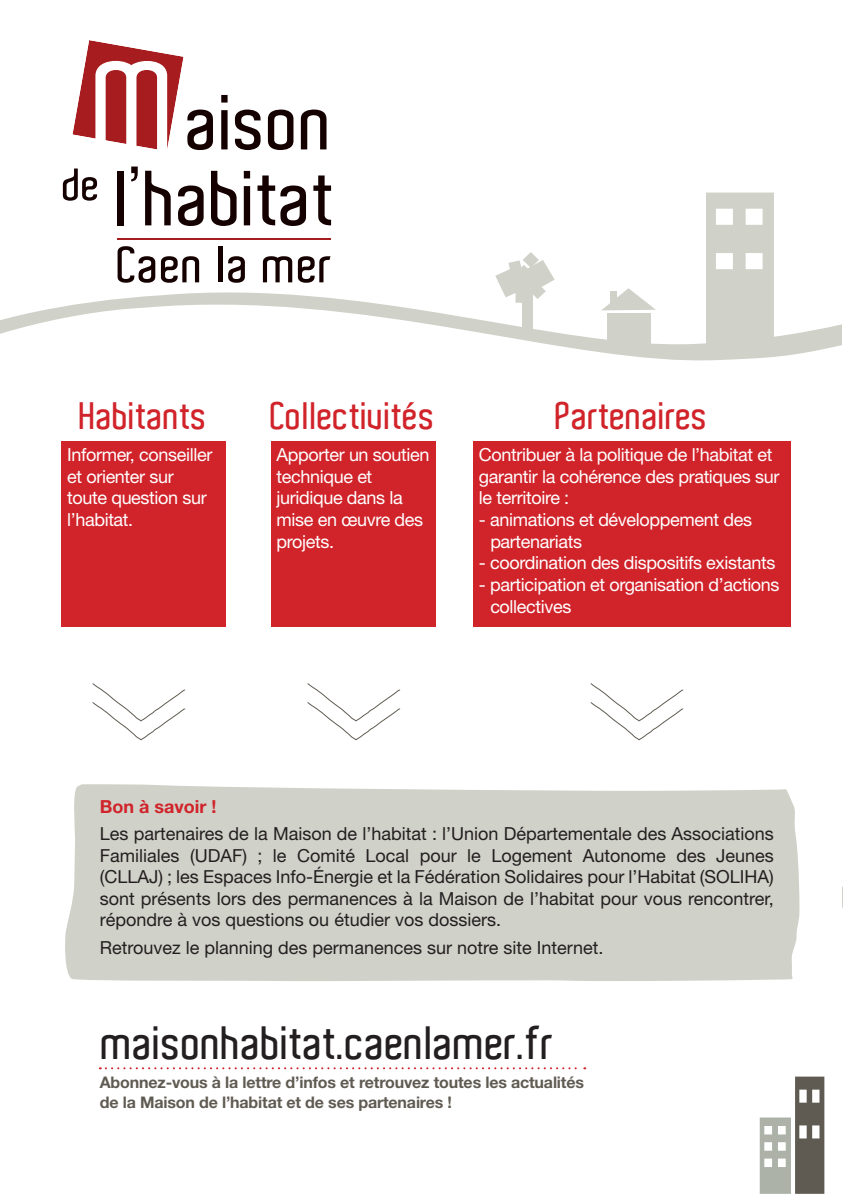
<style>
.page{position:relative;width:843px;height:1198px;background:#fff}
.page>*{position:absolute;margin:0;border:0;box-sizing:border-box;transform-origin:0 0}
.t1{font:600 45.4px "Aldo";color:#231f20}
.t2{font:600 37.2px "Aldo";color:#d1232a}
.t3{font:18px/21.6px "Helvetica Neue";color:#231f20;text-align:justify}
.t4{font:18px/21.6px "Helvetica Neue";letter-spacing:-.02em;color:#fff}
.t5{font:700 18px "Helvetica Neue";color:#d1232a}
.t6{font:700 16px/19.2px "Helvetica Neue";letter-spacing:-.01em;color:#605b52}
</style>
<div class="page">
<svg style="left:706px;top:192px;width:68px;height:85px"></svg>
<svg style="left:495px;top:252px;width:58px;height:25px"></svg>
<svg style="left:0;top:277px;width:842px;height:84px"></svg>
<svg style="left:759px;top:1076px;width:65px;height:117px"></svg>
<svg style="left:842px;top:887px;width:1px;height:21px"></svg>
<svg style="left:118px;top:246px;width:37px;height:37px"></svg>
<svg style="left:161px;top:256px;width:38px;height:27px"></svg>
<hr style="left:218px;top:247px;width:4px;height:35px;background:#150000">
<svg style="left:228px;top:256px;width:17px;height:27px"></svg>
<svg style="left:263px;top:256px;width:29px;height:26px"></svg>
<svg style="left:298px;top:256px;width:32px;height:27px"></svg>
<hr style="left:117px;top:238px;width:214px;height:1px;background:#a61c1f">
<svg style="left:72px;top:40px;width:141px;height:111px"></svg>
<svg style="left:221px;top:95px;width:6px;height:54px"></svg>
<svg style="left:235px;top:109px;width:25px;height:41px"></svg>
<svg style="left:268px;top:109px;width:25px;height:41px"></svg>
<svg style="left:301px;top:109px;width:25px;height:40px"></svg>
<svg style="left:63px;top:168px;width:34px;height:33px"></svg>
<div style="left:118px;top:171px;width:6px;height:54px;background:#150000"></div>
<svg style="left:131px;top:166px;width:7px;height:15px"></svg>
<svg style="left:145px;top:171px;width:26px;height:54px"></svg>
<svg style="left:178px;top:185px;width:26px;height:41px"></svg>
<svg style="left:211px;top:171px;width:26px;height:55px"></svg>
<svg style="left:244px;top:171px;width:6px;height:54px"></svg>
<svg style="left:257px;top:175px;width:49px;height:51px"></svg>
<svg style="left:313px;top:175px;width:18px;height:50px"></svg>
<div style="left:65px;top:784px;width:734px;height:197px;background:#d0d1c8"></div>
<div style="left:61px;top:441px;width:165px;height:185px;background:#d1232a"></div>
<div style="left:271px;top:441px;width:164px;height:185px;background:#d1232a"></div>
<div style="left:473px;top:441px;width:318px;height:185px;background:#d1232a"></div>
<svg style="left:307px;top:683px;width:93px;height:57px"></svg>
<svg style="left:92px;top:683px;width:93px;height:57px"></svg>
<svg style="left:590px;top:683px;width:93px;height:57px"></svg>
<svg style="left:100px;top:1067px;width:485px;height:2px"></svg>
<h2 class="t2" style="left:80px;top:395px;width:130px">Habitants</h2>
<h2 class="t2" style="left:271px;top:395px;width:166px">Collectivités</h2>
<h2 class="t2" style="left:556px;top:395px;width:154px">Partenaires</h2>
<p class="t4" style="left:67px;top:444px;width:147px">Informer, conseiller et orienter sur toute question sur l’habitat.</p>
<p class="t4" style="left:276px;top:444px;width:154px">Apporter un soutien technique et juridique dans la mise en œuvre des projets.</p>
<p class="t4" style="left:479px;top:444px;width:302px">Contribuer à la politique de l’habitat et garantir la cohérence des pratiques sur le territoire :</p>
<p class="t4" style="left:490px;top:508px;width:263px;text-indent:-11px">- animations et développement des partenariats</p>
<p class="t4" style="left:479px;top:552px;width:298px">- coordination des dispositifs existants</p>
<p class="t4" style="left:490px;top:573px;width:291px;text-indent:-11px">- participation et organisation d’actions collectives</p>
<p class="t5" style="left:100px;top:795px;width:118px">Bon à savoir !</p>
<p class="t3" style="left:100px;top:822px;width:675px">Les partenaires de la Maison de l’habitat : l’Union Départementale des Associations Familiales (UDAF) ; le Comité Local pour le Logement Autonome des Jeunes (CLLAJ) ; les Espaces Info-Énergie et la Fédération Solidaires pour l’Habitat (SOLIHA) sont présents lors des permanences à la Maison de l’habitat pour vous rencontrer, répondre à vos questions ou étudier vos dossiers.</p>
<p class="t3" style="left:100px;top:936px;width:505px">Retrouvez le planning des permanences sur notre site Internet.</p>
<h1 class="t1" style="left:102px;top:1017px;width:454px">maisonhabitat.caenlamer.fr</h1>
<p class="t6" style="left:100px;top:1072px;width:485px">Abonnez-vous à la lettre d’infos et retrouvez toutes les actualités de la Maison de l’habitat et de ses partenaires !</p>
</div>
